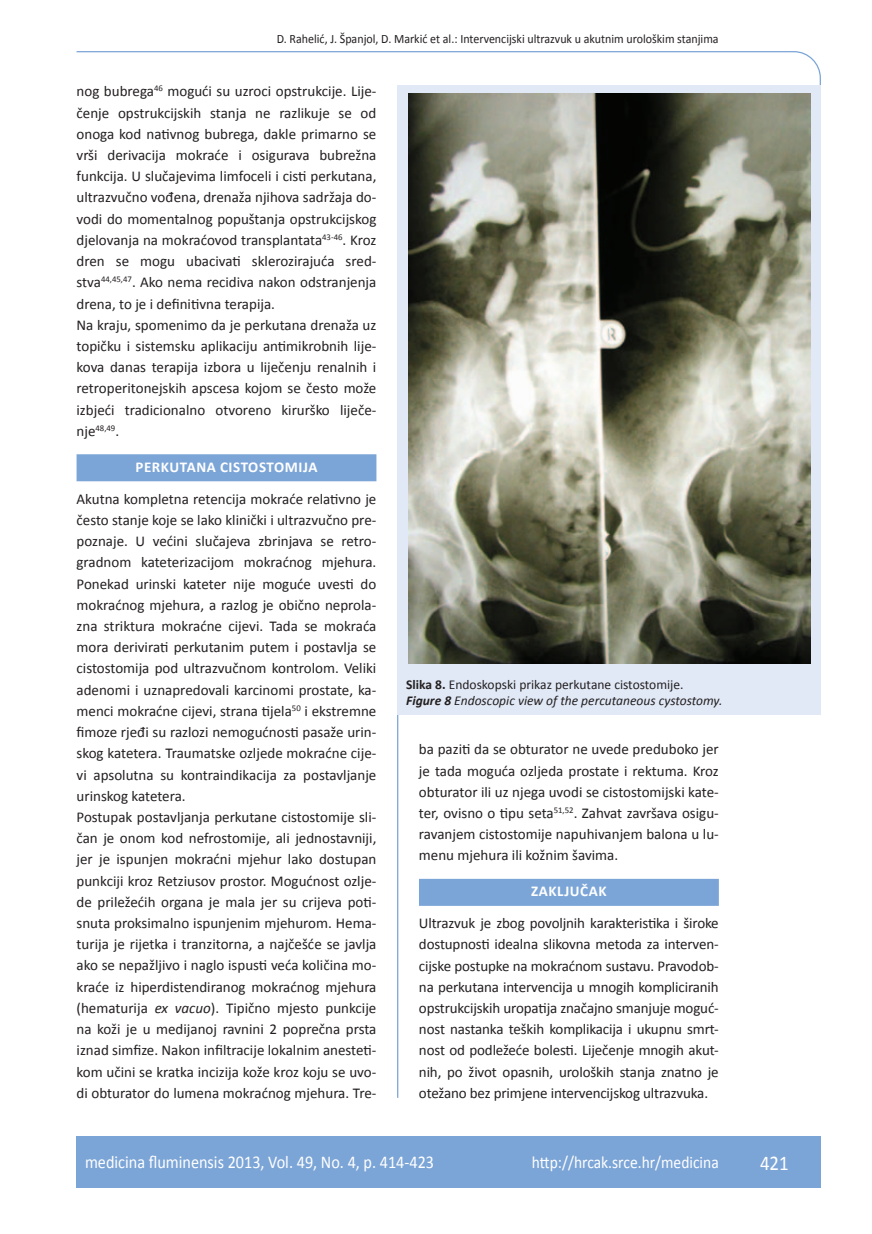
<style>
.page{position:relative;width:872px;height:1234px;background:#fff}
.page>*{position:absolute;margin:0;border:0;box-sizing:border-box;transform-origin:0 0}
.t1{font:21px "Calibri";color:#fff;scale:.9 1}
.t2{font:18px "Calibri";color:#fff;scale:.9 1}
.t3{font:17.25px "Calibri";color:#fff;scale:.9 1}
.t4{font:15px/21.1px "Calibri";color:#231f20}
.t5{font:700 15px "Calibri";letter-spacing:.04em;color:#fff}
.t6{font:italic 13.5px/16.5px "Calibri";color:#231f20}
.t7{font:12.75px "Calibri";color:#231f20;scale:.94 1}
.t8{font:8.7px "Calibri";color:#231f20}
.s1{font-size:15px}
.s2{font-style:italic}
.s3{font-weight:700;font-style:normal}
.s4{font-style:normal}
.s5{font-weight:700}
</style>
<div class="page">
<svg style="left:76px;top:51px;width:745px;height:275px"></svg>
<hr style="left:397px;top:714px;width:1px;height:383px;background:#7ca5d7">
<div style="left:77px;top:1135px;width:744px;height:51px;background:#7ca5d7"></div>
<div style="left:77px;top:454px;width:299px;height:27px;background:#7ca5d7"></div>
<div style="left:419px;top:878px;width:300px;height:27px;background:#7ca5d7"></div>
<div style="left:398px;top:85px;width:423px;height:629px;background:#e1e9f6"></div>
<img style="left:408px;top:94px;width:402px;height:569px">
<p class="t7" style="left:277px;top:30px;width:471px">D. Rahelić, J. Španjol, D. Markić et al.: Intervencijski ultrazvuk u akutnim urološkim stanjima</p>
<p class="t4" style="left:77px;top:80px;width:301px">nog bubrega<sup>46</sup> mogući su uzroci opstrukcije. Lije&shy;čenje opstrukcijskih stanja ne razlikuje se od onoga kod nativnog bubrega, dakle primarno se vrši derivacija mokraće i osigurava bubrežna funkcija. U slučajevima limfoceli i cisti perkutana, ultrazvučno vođena, drenaža njihova sadržaja do&shy;vodi do momentalnog popuštanja opstrukcijskog djelovanja na mokraćovod transplantata<sup>43-46</sup>. Kroz dren se mogu ubacivati sklerozirajuća sred&shy;stva<sup>44,45,47</sup>. Ako nema recidiva nakon odstranjenja drena, to je i definitivna terapija.<br>Na kraju, spomenimo da je perkutana drenaža uz topičku i sistemsku aplikaciju antimikrobnih lije&shy;kova danas terapija izbora u liječenju renalnih i retroperitonejskih apscesa kojom se često može izbjeći tradicionalno otvoreno kirurško liječe-</p>
<p class="t8" style="left:77px;top:422px;width:44px"><span class="s1">nje</span>48,49<span class="s1">.</span></p>
<p class="t5" style="left:135px;top:457px;width:183px">PERKUTANA CISTOSTOMIJA</p>
<p class="t4" style="left:77px;top:487px;width:301px">Akutna kompletna retencija mokraće relativno je često stanje koje se lako klinički i ultrazvučno pre&shy;poznaje. U većini slučajeva zbrinjava se retro&shy;gradnom kateterizacijom mokraćnog mjehura.<br>Ponekad urinski kateter nije moguće uvesti do mokraćnog mjehura, a razlog je obično neprola&shy;zna striktura mokraćne cijevi. Tada se mokraća mora derivirati perkutanim putem i postavlja se cistostomija pod ultrazvučnom kontrolom. Veliki adenomi i uznapredovali karcinomi prostate, ka&shy;menci mokraćne cijevi, strana tijela<sup>50</sup> i ekstremne fimoze rjeđi su razlozi nemogućnosti pasaže urin&shy;skog katetera. Traumatske ozljede mokraćne cije&shy;vi apsolutna su kontraindikacija za postavljanje urinskog katetera.<br>Postupak postavljanja perkutane cistostomije sli&shy;čan je onom kod nefrostomije, ali jednostavniji, jer je ispunjen mokraćni mjehur lako dostupan punkciji kroz Retziusov prostor. Mogućnost ozlje&shy;de priležećih organa je mala jer su crijeva poti&shy;snuta proksimalno ispunjenim mjehurom. Hema&shy;turija je rijetka i tranzitorna, a najčešće se javlja ako se nepažljivo i naglo ispusti veća količina mo&shy;kraće iz hiperdistendiranog mokraćnog mjehura (hematurija <span class="s2">ex vacuo</span>). Tipično mjesto punkcije na koži je u medijanoj ravnini 2 poprečna prsta iznad simfize. Nakon infiltracije lokalnim anesteti&shy;kom učini se kratka incizija kože kroz koju se uvo&shy;di obturator do lumena mokraćnog mjehura. Tre-</p>
<p class="t6" style="left:406px;top:675px;width:318px"><span class="s3">Slika 8.</span> <span class="s4">Endoskopski prikaz perkutane cistostomije.<br></span><span class="s5">Figure 8</span> Endoscopic view of the percutaneous cystostomy.</p>
<p class="t4" style="left:419px;top:738px;width:301px;text-align:justify">ba paziti da se obturator ne uvede preduboko jer je tada moguća ozljeda prostate i rektuma. Kroz obturator ili uz njega uvodi se cistostomijski kate&shy;ter, ovisno o tipu seta<sup>51,52</sup>. Zahvat završava osigu&shy;ravanjem cistostomije napuhivanjem balona u lu&shy;menu mjehura ili kožnim šavima.</p>
<p class="t5" style="left:531px;top:881px;width:77px">ZAKLJUČAK</p>
<p class="t4" style="left:419px;top:911px;width:301px;text-align:justify">Ultrazvuk je zbog povoljnih karakteristika i široke dostupnosti idealna slikovna metoda za interven&shy;cijske postupke na mokraćnom sustavu. Pravodob&shy;na perkutana intervencija u mnogih kompliciranih opstrukcijskih uropatija značajno smanjuje moguć&shy;nost nastanka teških komplikacija i ukupnu smrt&shy;nost od podležeće bolesti. Liječenje mnogih akut&shy;nih, po život opasnih, uroloških stanja znatno je otežano bez primjene intervencijskog ultrazvuka.</p>
<p class="t2" style="left:85px;top:1150px;width:389px">medicina fluminensis 2013, Vol. 49, No. 4, p. 414-423</p>
<p class="t3" style="left:532px;top:1151px;width:209px">http://hrcak.srce.hr/medicina</p>
<h1 class="t1" style="left:760px;top:1149px;width:33px">421</h1>
</div>
